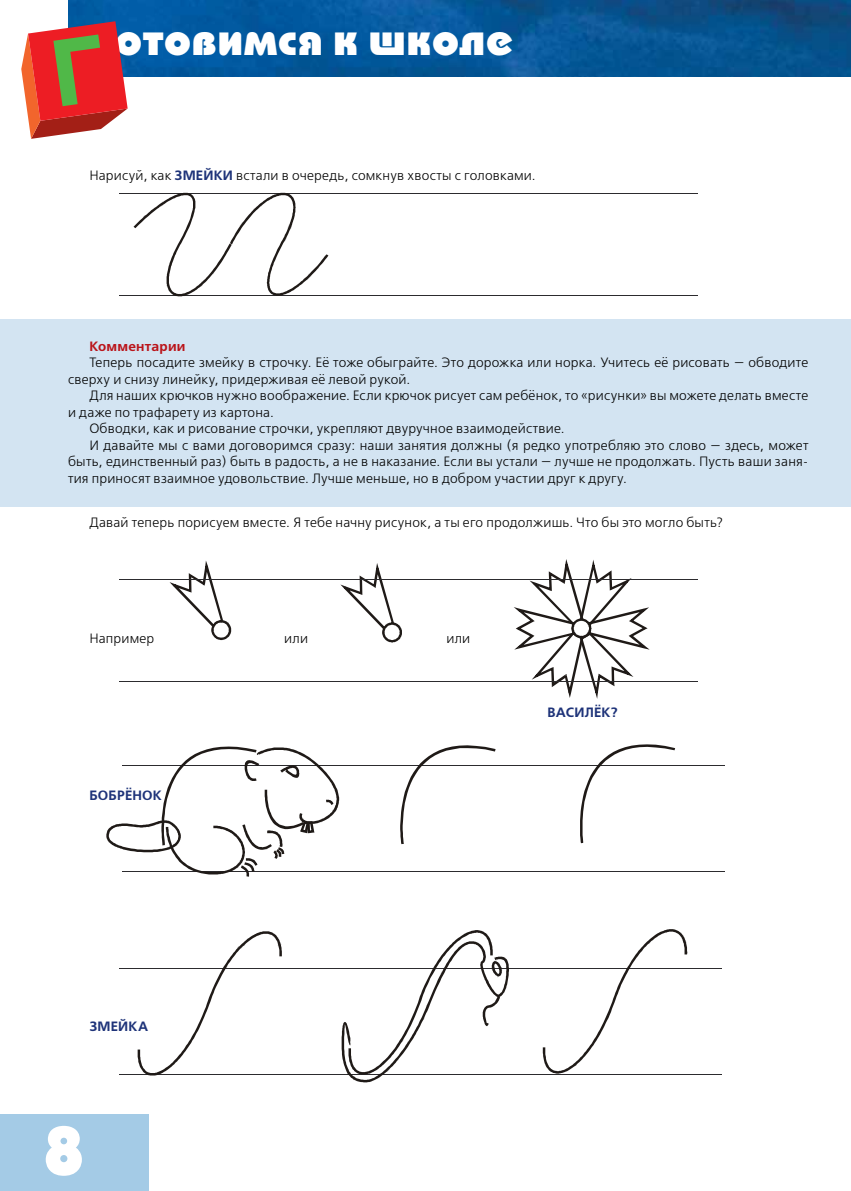
<style>
.page{position:relative;width:851px;height:1191px;background:#fff}
.page>*{position:absolute;margin:0;border:0;box-sizing:border-box;transform-origin:0 0}
.t1{font:800 69px "Bauhaus C";color:#fff}
.t2{font:800 45px "Bauhaus C";letter-spacing:.01em;color:#fff}
.t3{font:13.5px/16.5px "Free Set C";letter-spacing:.015em;color:#000}
.t4{font:700 13.5px "Free Set C";letter-spacing:.01em;color:#1e3379}
.t5{font:700 13.5px "Free Set C";letter-spacing:.02em;color:#ba141a}
.s1{font-weight:700;color:#1e3379}
</style>
<div class="page">
<div style="left:0;top:1114px;width:149px;height:77px;background:#a4cbe6"></div>
<img style="left:68px;top:0;width:782px;height:77px">
<svg style="left:21px;top:21px;width:107px;height:118px;background:#ca5a50"></svg>
<hr style="left:119px;top:193px;width:578px;height:1px;background:#2c2b2e">
<hr style="left:119px;top:295px;width:578px;height:1px;background:#2c2b2e">
<svg style="left:133px;top:193px;width:195px;height:103px"></svg>
<div style="left:0;top:319px;width:850px;height:187px;background:#d3e4f2"></div>
<hr style="left:119px;top:579px;width:578px;height:1px;background:#2c2b2e">
<hr style="left:119px;top:681px;width:578px;height:1px;background:#2c2b2e">
<svg style="left:169px;top:560px;width:62px;height:80px"></svg>
<svg style="left:340px;top:563px;width:62px;height:79px"></svg>
<svg style="left:514px;top:559px;width:135px;height:140px"></svg>
<hr style="left:122px;top:765px;width:602px;height:1px;background:#2c2b2e">
<hr style="left:122px;top:871px;width:602px;height:1px;background:#2c2b2e">
<svg style="left:400px;top:745px;width:95px;height:99px"></svg>
<svg style="left:580px;top:744px;width:95px;height:99px"></svg>
<svg style="left:106px;top:746px;width:233px;height:130px"></svg>
<hr style="left:119px;top:968px;width:603px;height:1px;background:#2c2b2e">
<hr style="left:119px;top:1074px;width:603px;height:1px;background:#2c2b2e">
<svg style="left:138px;top:931px;width:144px;height:144px"></svg>
<svg style="left:542px;top:929px;width:145px;height:144px"></svg>
<svg style="left:341px;top:930px;width:168px;height:152px"></svg>
<h2 class="t2" style="left:115px;top:13px;width:400px">отовимся к школе</h2>
<p class="t3" style="left:89px;top:168px;width:448px">Нарисуй, как <span class="s1">ЗМЕЙКИ</span> встали в очередь, сомкнув хвосты с головками.</p>
<p class="t5" style="left:89px;top:338px;width:98px">Комментарии</p>
<p class="t3" style="left:68px;top:355px;width:741px;text-indent:21px">Теперь посадите змейку в строчку. Её тоже обыграйте. Это дорожка или норка. Учитесь её рисовать — обводите сверху и снизу линейку, придерживая её левой рукой.</p>
<p class="t3" style="left:89px;top:388px;width:720px">Для наших крючков нужно воображение. Если крючок рисует сам ребёнок, то «рисунки» вы можете делать вместе</p>
<p class="t3" style="left:68px;top:404px;width:207px">и даже по трафарету из картона.</p>
<p class="t3" style="left:89px;top:421px;width:476px">Обводки, как и рисование строчки, укрепляют двуручное взаимодействие.</p>
<p class="t3" style="left:89px;top:437px;width:720px">И давайте мы с вами договоримся сразу: наши занятия должны (я редко употребляю это слово — здесь, может</p>
<p class="t3" style="left:68px;top:454px;width:741px">быть, единственный раз) быть в радость, а не в наказание. Если вы устали — лучше не продолжать. Пусть ваши заня-</p>
<p class="t3" style="left:68px;top:470px;width:560px">тия приносят взаимное удовольствие. Лучше меньше, но в добром участии друг к другу.</p>
<p class="t3" style="left:89px;top:515px;width:635px">Давай теперь порисуем вместе. Я тебе начну рисунок, а ты его продолжишь. Что бы это могло быть?</p>
<p class="t3" style="left:89px;top:630px;width:66px">Например</p>
<p class="t3" style="left:284px;top:630px;width:25px">или</p>
<p class="t3" style="left:446px;top:630px;width:25px">или</p>
<p class="t4" style="left:89px;top:787px;width:74px">БОБРЁНОК</p>
<p class="t4" style="left:547px;top:704px;width:72px">ВАСИЛЁК?</p>
<p class="t4" style="left:89px;top:1018px;width:60px">ЗМЕЙКА</p>
<h1 class="t1" style="left:42px;top:1109px;width:46px">8</h1>
</div>
